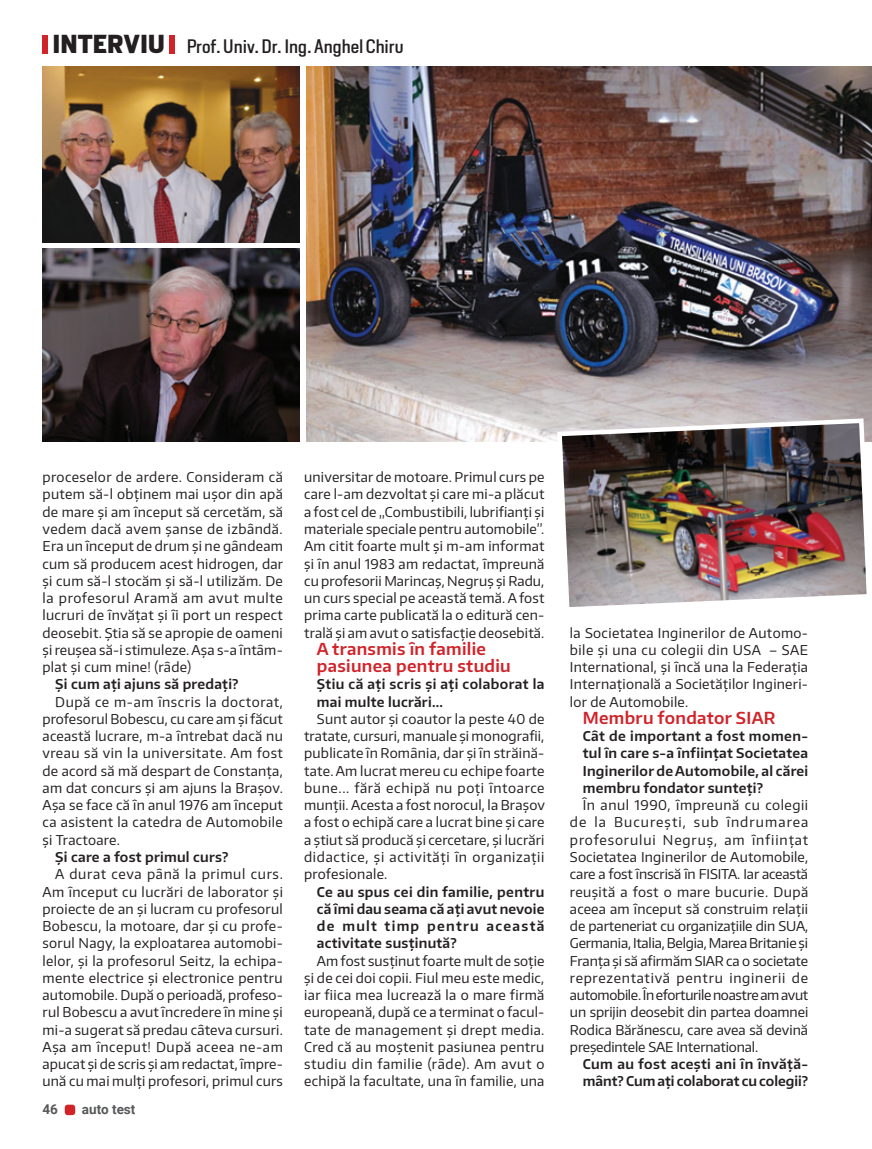
<style>
.page{position:relative;width:872px;height:1149px;background:#fff}
.page>*{position:absolute;margin:0;border:0;box-sizing:border-box;transform-origin:0 0}
.t1{font:condensed 18.15px "XMH Heroun MH Sans";color:#231f20;scale:1.05 1}
._3_INTERTITLU{font:600 16.5px/17.2px "Encode Sans";letter-spacing:.02em;color:#d1232a}
._3_CORP_TEXT{font:13.5px/17.2px "Encode Sans";letter-spacing:.02em;color:#231f20;text-align:justify}
._3_INTREBARE{font:600 13.5px/17.2px "Encode Sans";letter-spacing:.02em;color:#231f20;text-align:justify}
._3_INTREBARE-2{font:600 13.5px/17.2px "Encode Sans";color:#231f20}
.t2{font:700 13.5px "Roboto";color:#57585a}
.s1{font-weight:700;font-stretch:normal;font-size:24.3px}
</style>
<div class="page">
<img style="left:306px;top:67px;width:566px;height:374px">
<img style="left:555px;top:416px;width:317px;height:191px">
<img style="left:43px;top:67px;width:256px;height:175px">
<img style="left:43px;top:249px;width:256px;height:192px">
<div style="left:65px;top:1104px;width:10px;height:10px;background:#d1232a;border-radius:3px"></div>
<svg style="left:42px;top:35px;width:133px;height:19px"></svg>
<p class="t1" style="left:53px;top:36px;width:336px"><span class="s1">INTERVIU</span> Prof. Univ. Dr. Ing. Anghel Chiru</p>
<p class="_3_CORP_TEXT" style="left:43px;top:468px;width:242px">proceselor de ardere. Consideram că putem să-l obținem mai ușor din apă de mare și am început să cercetăm, să vedem dacă avem șanse de izbândă.<br>Era un început de drum și ne gândeam cum să producem acest hidrogen, dar și cum să-l stocăm și să-l utilizăm. De la profesorul Aramă am avut multe lucruri de învățat și îi port un respect deosebit. Știa să se apropie de oameni și reușea să-i stimuleze. Așa s-a întâm&shy;plat și cum mine! (râde)</p>
<p class="_3_INTREBARE" style="left:55px;top:675px;width:185px">Și cum ați ajuns să predați?</p>
<p class="_3_CORP_TEXT" style="left:43px;top:692px;width:242px;text-indent:13px">După ce m-am înscris la doctorat, profesorul Bobescu, cu care am și făcut această lucrare, m-a întrebat dacă nu vreau să vin la universitate. Am fost de acord să mă despart de Constanța, am dat concurs și am ajuns la Brașov.<br>Așa se face că în anul 1976 am început ca asistent la catedra de Automobile și Tractoare.</p>
<p class="_3_INTREBARE" style="left:55px;top:847px;width:175px">Și care a fost primul curs?</p>
<p class="_3_CORP_TEXT" style="left:43px;top:864px;width:242px;text-indent:13px">A durat ceva până la primul curs.<br>Am început cu lucrări de laborator și proiecte de an și lucram cu profesorul Bobescu, la motoare, dar și cu profe&shy;sorul Nagy, la exploatarea automobi&shy;lelor, și la profesorul Seitz, la echipa&shy;mente electrice și electronice pentru automobile. După o perioadă, profeso&shy;rul Bobescu a avut încredere în mine și mi-a sugerat să predau câteva cursuri.<br>Așa am început! După aceea ne-am apucat și de scris și am redactat, împre&shy;ună cu mai mulți profesori, primul curs</p>
<p class="t2" style="left:43px;top:1099px;width:17px">46</p>
<p class="t2" style="left:82px;top:1099px;width:55px">auto test</p>
<p class="_3_CORP_TEXT" style="left:304px;top:468px;width:242px">universitar de motoare. Primul curs pe care l-am dezvoltat și care mi-a plăcut a fost cel de „Combustibili, lubrifianți și materiale speciale pentru automobile”.<br>Am citit foarte mult și m-am informat și în anul 1983 am redactat, împreună cu profesorii Marincaș, Negruș și Radu, un curs special pe această temă. A fost prima carte publicată la o editură cen&shy;trală și am avut o satisfacție deosebită.</p>
<p class="_3_INTERTITLU" style="left:317px;top:639px;width:195px">A transmis în familie pasiunea pentru studiu</p>
<p class="_3_INTREBARE" style="left:317px;top:675px;width:229px">Știu că ați scris și ați colaborat la mai multe lucrări...</p>
<p class="_3_CORP_TEXT" style="left:304px;top:709px;width:242px;text-indent:13px">Sunt autor și coautor la peste 40 de tratate, cursuri, manuale și monografii, publicate în România, dar și în străină&shy;tate. Am lucrat mereu cu echipe foarte bune... fără echipă nu poți întoarce munții. Acesta a fost norocul, la Brașov a fost o echipă care a lucrat bine și care a știut să producă și cercetare, și lucrări didactice, și activități în organizații profesionale.</p>
<p class="_3_INTREBARE" style="left:317px;top:882px;width:229px">Ce au spus cei din familie, pentru că îmi dau seama că ați avut nevoie de mult timp pentru această activitate susținută?</p>
<p class="_3_CORP_TEXT" style="left:304px;top:951px;width:242px;text-indent:13px">Am fost susținut foarte mult de soție și de cei doi copii. Fiul meu este medic, iar fiica mea lucrează la o mare firmă europeană, după ce a terminat o facul&shy;tate de management și drept media.<br>Cred că au moștenit pasiunea pentru studiu din familie (râde). Am avut o echipă la facultate, una în familie, una</p>
<p class="_3_CORP_TEXT" style="left:570px;top:623px;width:240px">la Societatea Inginerilor de Automo&shy;bile și una cu colegii din USA – SAE International, și încă una la Federația Internațională a Societăților Ingineri&shy;lor de Automobile.</p>
<p class="_3_INTERTITLU" style="left:583px;top:708px;width:194px">Membru fondator SIAR</p>
<p class="_3_INTREBARE" style="left:583px;top:726px;width:227px">Cât de important a fost momen&shy;tul în care s-a înființat Societatea Inginerilor de Automobile, al cărei membru fondator sunteți?</p>
<p class="_3_CORP_TEXT" style="left:570px;top:795px;width:240px;text-indent:13px">În anul 1990, împreună cu colegii de la București, sub îndrumarea profesorului Negruș, am înființat Societatea Inginerilor de Automobile, care a fost înscrisă în FISITA. Iar această reușită a fost o mare bucurie. După aceea am început să construim relații de parteneriat cu organizațiile din SUA, Germania, Italia, Belgia, Marea Britanie și Franța și să afirmăm SIAR ca o societate reprezentativă pentru inginerii de automobile. În eforturile noastre am avut un sprijin deosebit din partea doamnei Rodica Bărănescu, care avea să devină președintele SAE International.</p>
<p class="_3_INTREBARE-2" style="left:583px;top:1054px;width:227px">Cum au fost acești ani în învăță&shy;mânt? Cum ați colaborat cu colegii?</p>
</div>
